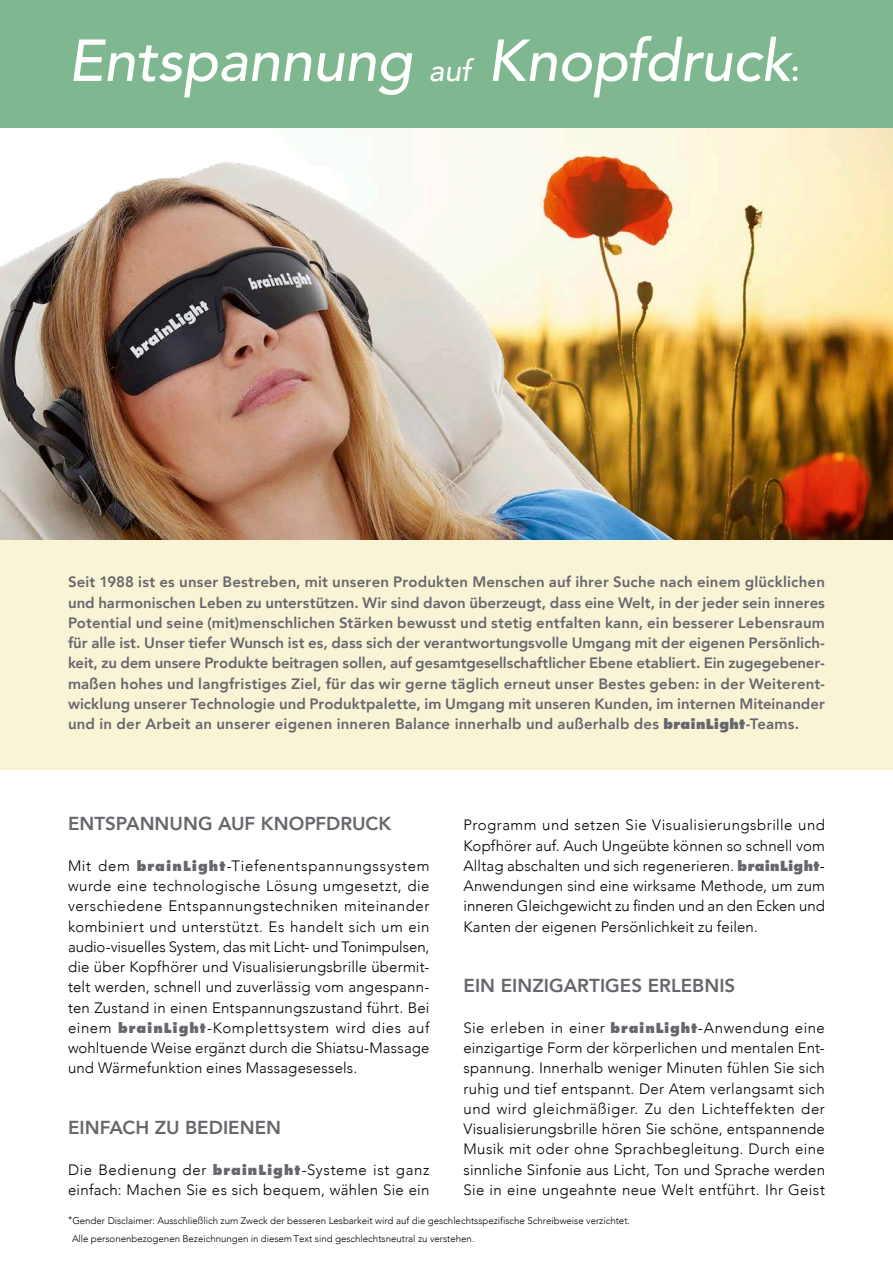
<style>
.page{position:relative;width:893px;height:1263px;background:#fff}
.page>*{position:absolute;margin:0;border:0;box-sizing:border-box;transform-origin:0 0}
.t1{font:italic 500 58.5px "Avenir";letter-spacing:-.005em;color:#fff}
.t2{font:800 18.75px "Avenir";color:#66676c}
.t3{font:300 15px/20.2px "Avenir";letter-spacing:.015em;color:#000;text-align:justify}
.t4{font:800 15px/20.2px "Avenir";letter-spacing:.01em;color:#66676c;text-align:justify}
.t5{font:300 9.75px/18.9px "Avenir";color:#000}
.s1{font-size:30px}
.s2{font-weight:800;font-style:normal;font-size:30px}
.s3{font-family:"Futura";font-size:13.5px}
.s4{font-family:"Futura";font-weight:800;font-size:13.5px;color:#66676c}
</style>
<div class="page">
<img style="left:0;top:128px;width:893px;height:412px">
<div style="left:0;top:0;width:893px;height:128px;background:#7fb890"></div>
<div style="left:0;top:540px;width:893px;height:230px;background:#faf4d7"></div>
<h1 class="t1" style="left:68px;top:26px;width:733px">Entspannung <span class="s1">auf</span> Knopfdruck<span class="s2">:</span></h1>
<p class="t4" style="left:68px;top:572px;width:758px">Seit 1988 ist es unser Bestreben, mit unseren Produkten Menschen auf ihrer Suche nach einem glücklichen und harmonischen Leben zu unterstützen. Wir sind davon überzeugt, dass eine Welt, in der jeder sein inneres Potential und seine (mit)menschlichen Stärken bewusst und stetig entfalten kann, ein besserer Lebensraum für alle ist. Unser tiefer Wunsch ist es, dass sich der verantwortungsvolle Umgang mit der eigenen Persönlich&shy;keit, zu dem unsere Produkte beitragen sollen, auf gesamtgesellschaftlicher Ebene etabliert. Ein zugegebener&shy;maßen hohes und langfristiges Ziel, für das wir gerne täglich erneut unser Bestes geben: in der Weiterent&shy;wicklung unserer Technologie und Produktpalette, im Umgang mit unseren Kunden, im internen Miteinander und in der Arbeit an unserer eigenen inneren Balance innerhalb und außerhalb des <span class="s3">brainLight</span>-Teams.</p>
<p class="t2" style="left:68px;top:809px;width:325px">ENTSPANNUNG AUF KNOPFDRUCK</p>
<p class="t3" style="left:68px;top:856px;width:363px">Mit dem <span class="s4">brainLight</span>-Tiefenentspannungssystem wurde eine technologische Lösung umgesetzt, die verschiedene Entspannungstechniken miteinander kombiniert und unterstützt. Es handelt sich um ein audio-visuelles System, das mit Licht- und Tonimpulsen, die über Kopfhörer und Visualisierungsbrille übermit&shy;telt werden, schnell und zuverlässig vom angespann&shy;ten Zustand in einen Entspannungszustand führt. Bei einem <span class="s4">brainLight</span>-Komplettsystem wird dies auf wohltuende Weise ergänzt durch die Shiatsu-Massage und Wärmefunktion eines Massagesessels.</p>
<p class="t2" style="left:68px;top:1113px;width:215px">EINFACH ZU BEDIENEN</p>
<p class="t3" style="left:68px;top:1159px;width:363px">Die Bedienung der <span class="s4">brainLight</span>-Systeme ist ganz einfach: Machen Sie es sich bequem, wählen Sie ein</p>
<p class="t3" style="left:463px;top:815px;width:363px">Programm und setzen Sie Visualisierungsbrille und Kopfhörer auf. Auch Ungeübte können so schnell vom Alltag abschalten und sich regenerieren. <span class="s4">brainLight</span>-Anwendungen sind eine wirksame Methode, um zum inneren Gleichgewicht zu finden und an den Ecken und Kanten der eigenen Persönlichkeit zu feilen.</p>
<p class="t2" style="left:463px;top:971px;width:273px">EIN EINZIGARTIGES ERLEBNIS</p>
<p class="t3" style="left:463px;top:1018px;width:363px">Sie erleben in einer <span class="s4">brainLight</span>-Anwendung eine einzigartige Form der körperlichen und mentalen Ent&shy;spannung. Innerhalb weniger Minuten fühlen Sie sich ruhig und tief entspannt. Der Atem verlangsamt sich und wird gleichmäßiger. Zu den Lichteffekten der Visualisierungsbrille hören Sie schöne, entspannende Musik mit oder ohne Sprachbegleitung. Durch eine sinnliche Sinfonie aus Licht, Ton und Sprache werden Sie in eine ungeahnte neue Welt entführt. Ihr Geist</p>
<p class="t5" style="left:72px;top:1211px;width:560px;text-indent:-4px">*Gender Disclaimer: Ausschließlich zum Zweck der besseren Lesbarkeit wird auf die geschlechtsspezifische Schreibweise verzichtet.<br>Alle personenbezogenen Bezeichnungen in diesem Text sind geschlechtsneutral zu verstehen.</p>
</div>
